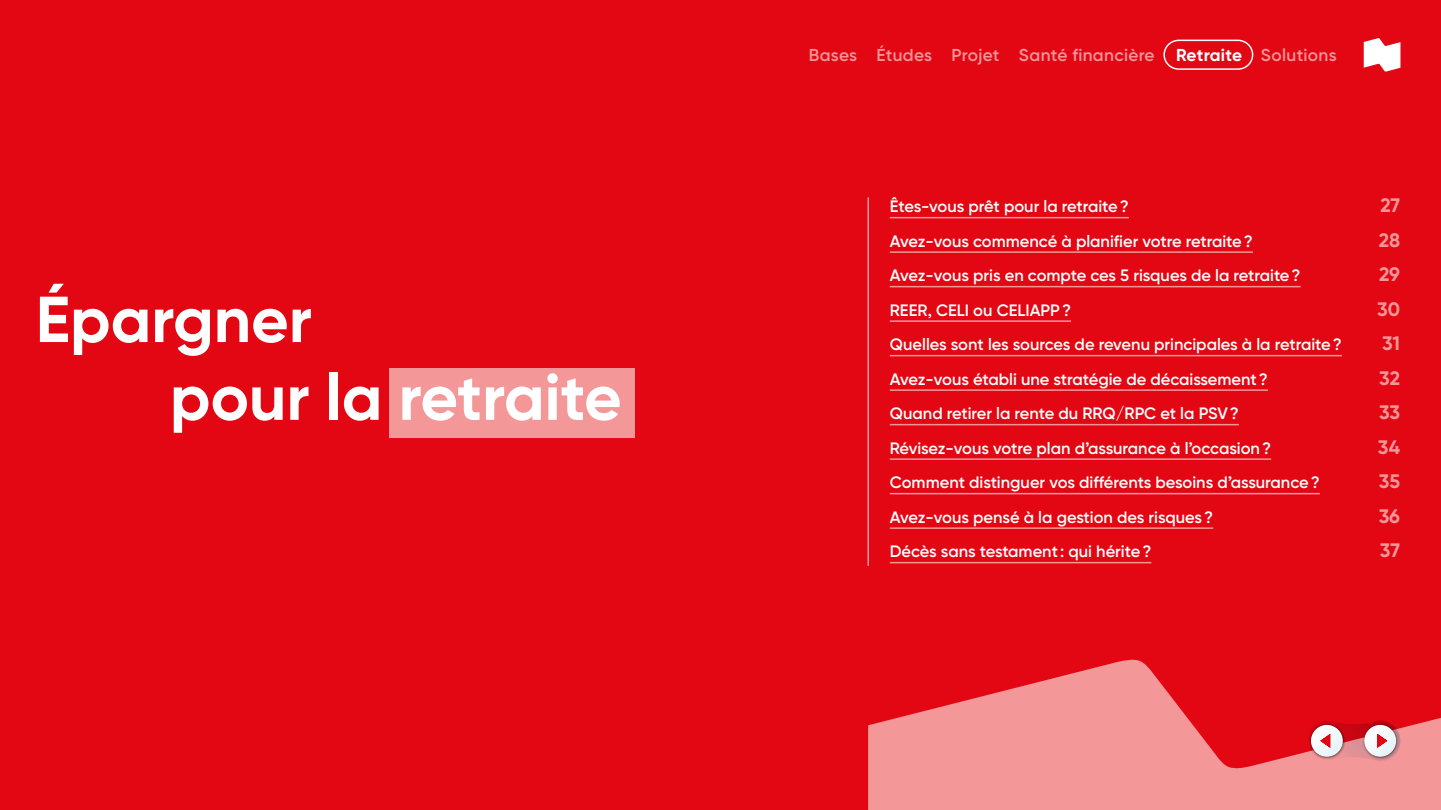
<style>
.page{position:relative;width:1441px;height:810px;background:#fff}
.page>*{position:absolute;margin:0;border:0;box-sizing:border-box;transform-origin:0 0}
.t1{font:700 64.8px/77.8px "Gilroy BN";color:#fff}
.t2{font:700 19.5px "Gilroy BN";letter-spacing:-.005em;color:#f39799}
.t3{font:600 17.25px "Gilroy BN";letter-spacing:.02em;color:#f39799}
.t4{font:600 16.5px "Gilroy BN";color:#fff}
.s1{font-weight:700;color:#fff}
</style>
<div class="page">
<div style="left:0;top:0;width:1440px;height:810px;background:#e30613"></div>
<svg style="left:868px;top:659px;width:572px;height:151px;fill:#f39799"></svg>
<div style="left:389px;top:368px;width:245px;height:70px;background:#f39799"></div>
<hr style="left:889px;top:217px;width:239px;height:1px;background:#f39799">
<hr style="left:889px;top:251px;width:363px;height:2px;background:#f39799">
<hr style="left:889px;top:286px;width:411px;height:1px;background:#f39799">
<hr style="left:889px;top:320px;width:181px;height:2px;background:#f39799">
<hr style="left:889px;top:355px;width:452px;height:1px;background:#f39799">
<hr style="left:889px;top:389px;width:378px;height:2px;background:#f39799">
<hr style="left:889px;top:424px;width:349px;height:1px;background:#f39799">
<hr style="left:889px;top:458px;width:381px;height:2px;background:#f39799">
<hr style="left:889px;top:493px;width:430px;height:1px;background:#f39799">
<hr style="left:889px;top:527px;width:323px;height:2px;background:#f39799">
<hr style="left:889px;top:562px;width:262px;height:1px;background:#f39799">
<hr style="left:867px;top:198px;width:1px;height:367px;background:#f39799">
<div style="left:1163px;top:40px;width:90px;height:30px;border:2px solid #fff;border-radius:15px"></div>
<svg style="left:1363px;top:38px;width:37px;height:34px"></svg>
<svg style="left:1306px;top:721px;width:94px;height:40px;background:#de898f"></svg>
<p class="t1" style="left:170px;top:280px;width:453px;text-indent:-134px">Épargner<br>pour la retraite</p>
<p class="t3" style="left:808px;top:44px;width:529px">Bases Études Projet Santé financière <span class="s1">Retraite</span> Solutions</p>
<p class="t4" style="left:889px;top:196px;width:240px">Êtes-vous prêt pour la retraite?</p>
<p class="t2" style="left:1380px;top:193px;width:21px">27</p>
<p class="t4" style="left:889px;top:231px;width:364px">Avez-vous commencé à planifier votre retraite?</p>
<p class="t2" style="left:1378px;top:228px;width:23px">28</p>
<p class="t4" style="left:889px;top:265px;width:412px">Avez-vous pris en compte ces 5 risques de la retraite?</p>
<p class="t2" style="left:1378px;top:262px;width:22px">29</p>
<p class="t4" style="left:889px;top:300px;width:183px">REER, CELI ou CELIAPP?</p>
<p class="t2" style="left:1376px;top:297px;width:24px">30</p>
<p class="t4" style="left:889px;top:334px;width:453px">Quelles sont les sources de revenu principales à la retraite?</p>
<p class="t2" style="left:1381px;top:331px;width:19px">31</p>
<p class="t4" style="left:889px;top:369px;width:379px">Avez-vous établi une stratégie de décaissement?</p>
<p class="t2" style="left:1378px;top:366px;width:22px">32</p>
<p class="t4" style="left:889px;top:403px;width:350px">Quand retirer la rente du RRQ/RPC et la PSV?</p>
<p class="t2" style="left:1378px;top:400px;width:23px">33</p>
<p class="t4" style="left:889px;top:438px;width:383px">Révisez-vous votre plan d’assurance à l’occasion?</p>
<p class="t2" style="left:1377px;top:435px;width:24px">34</p>
<p class="t4" style="left:889px;top:472px;width:431px">Comment distinguer vos différents besoins d’assurance?</p>
<p class="t2" style="left:1378px;top:469px;width:23px">35</p>
<p class="t4" style="left:889px;top:507px;width:325px">Avez-vous pensé à la gestion des risques?</p>
<p class="t2" style="left:1378px;top:504px;width:23px">36</p>
<p class="t4" style="left:889px;top:541px;width:263px">Décès sans testament: qui hérite?</p>
<p class="t2" style="left:1379px;top:538px;width:22px">37</p>
</div>
